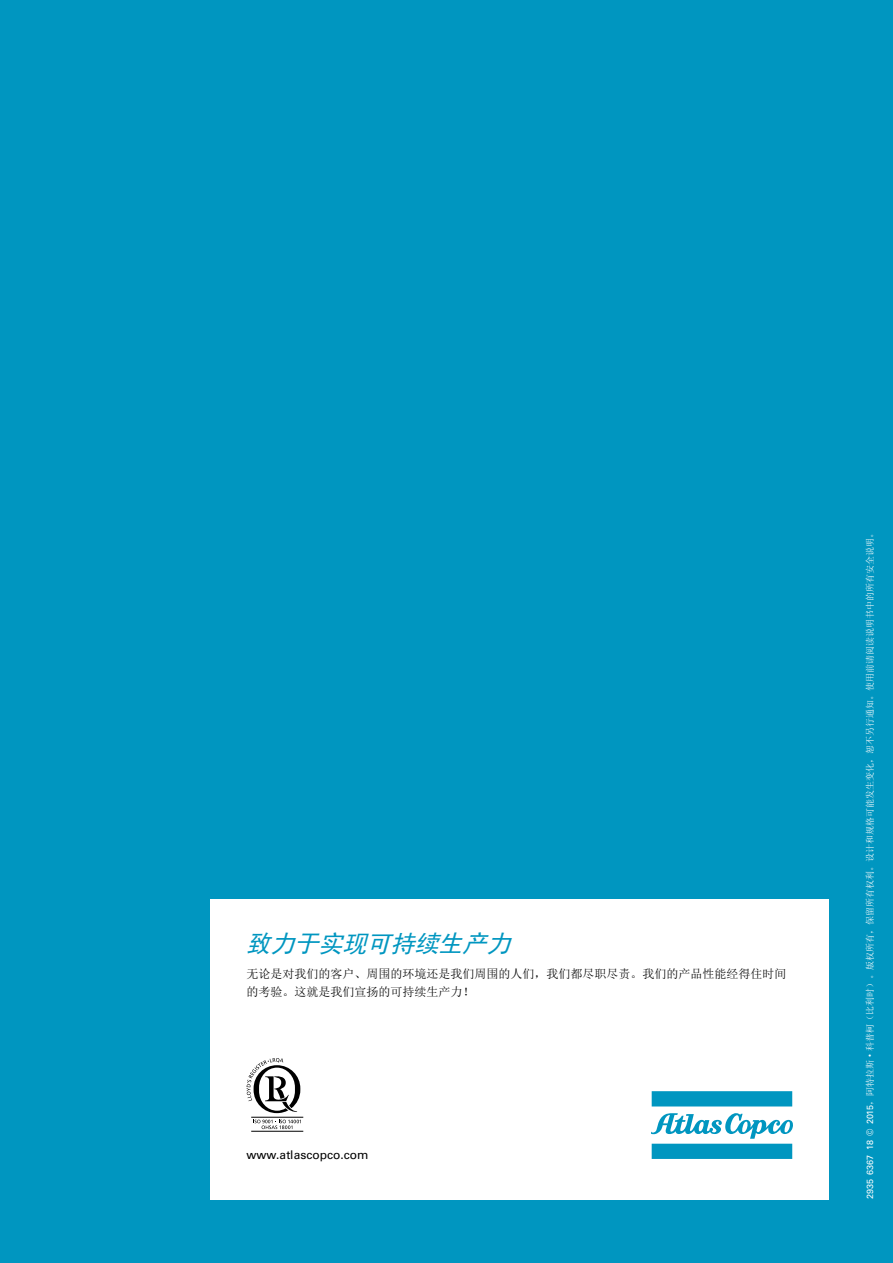
<style>
.page{position:relative;width:893px;height:1263px;background:#0096c0}
.page>*{position:absolute;margin:0;border:0;box-sizing:border-box;transform-origin:0 0}
.t1{font:italic 24px "Sim Hei";color:#0096c0}
.t2{font:12px/18px "Sim Sun";color:#000}
.t3{font:12px "Univers LT Std";color:#000}
.t4{font:9px "Sim Sun";color:#fff}
.s1{font-family:"Univers LT Std"}
</style>
<div class="page">
<div style="left:210px;top:899px;width:619px;height:300px;background:#fff"></div>
<div style="left:652px;top:1091px;width:140px;height:15px;background:#0096c0"></div>
<svg style="left:651px;top:1113px;width:142px;height:46px"></svg>
<svg style="left:247px;top:1058px;width:53px;height:55px"></svg>
<hr style="left:251px;top:1117px;width:52px;height:1px;background:#000">
<svg style="left:253px;top:1120px;width:48px;height:9px"></svg>
<hr style="left:251px;top:1131px;width:52px;height:1px;background:#000">
<h1 class="t1" style="left:247px;top:931px;width:272px">致力于实现可持续生产力</h1>
<h2 class="t2" style="left:247px;top:965px;width:542px">无论是对我们的客户、周围的环境还是我们周围的人们，我们都尽职尽责。我们的产品性能经得住时间的考验。这就是我们宣扬的可持续生产力！</h2>
<h2 class="t3" style="left:247px;top:1147px;width:123px">www.atlascopco.com</h2>
<p class="t4" style="left:865px;top:1199px;width:672px;rotate:-90deg"><span class="s1">2935 6367 18 © 2015</span>，阿特拉斯·科普柯（比利时）。版权所有，保留所有权利。设计和规格可能发生变化，恕不另行通知。使用前请阅读说明书中的所有安全说明。</p>
</div>
